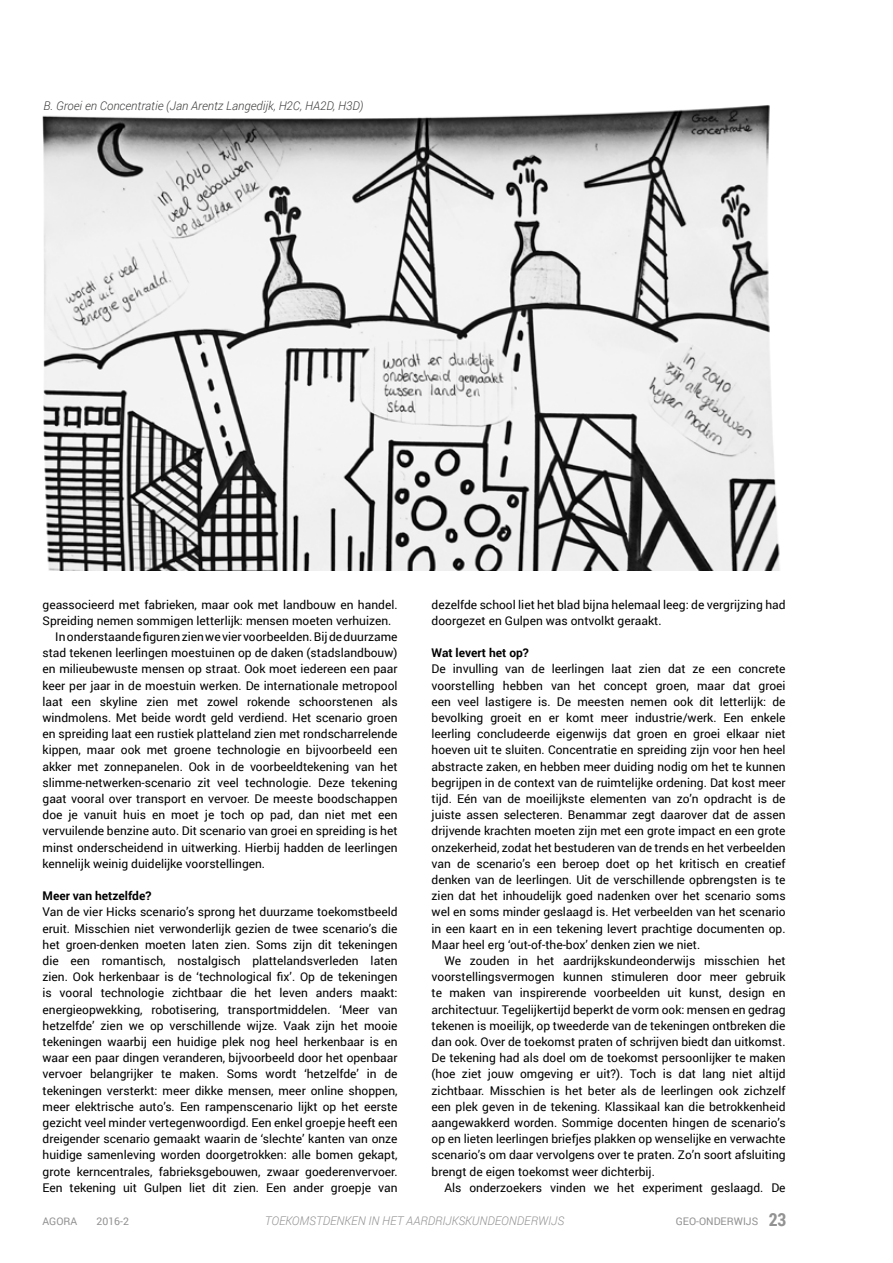
<style>
.page{position:relative;width:893px;height:1263px;background:#fff}
.page>*{position:absolute;margin:0;border:0;box-sizing:border-box;transform-origin:0 0}
.t1{font:12px/16.2px "Roboto";color:#000;text-align:justify}
.t2{font:italic 300 12px "Roboto";color:#3c3c3b}
.t3{font:italic 300 12px "Roboto";color:#929292}
.t4{font:700 12px "Roboto";color:#000}
.t5{font:10.5px "Roboto";color:#929292}
.s1{font-family:"Roboto Condensed";font-weight:700;font-size:18px}
</style>
<div class="page">
<img style="left:43px;top:105px;width:737px;height:466px">
<p class="t2" style="left:44px;top:98px;width:321px">B. Groei en Concentratie (Jan Arentz Langedijk, H2C, HA2D, H3D)</p>
<p class="t1" style="left:43px;top:596px;width:357px">geassocieerd met fabrieken, maar ook met landbouw en handel.</p>
<p class="t1" style="left:43px;top:612px;width:350px">Spreiding nemen sommigen letterlijk: mensen moeten verhuizen.</p>
<p class="t1" style="left:55px;top:628px;width:344px">In onderstaande figuren zien we vier voorbeelden. Bij de duurzame</p>
<p class="t1" style="left:43px;top:644px;width:357px">stad tekenen leerlingen moestuinen op de daken (stadslandbouw)</p>
<p class="t1" style="left:43px;top:660px;width:357px">en milieubewuste mensen op straat. Ook moet iedereen een paar</p>
<p class="t1" style="left:43px;top:677px;width:357px">keer per jaar in de moestuin werken. De internationale metropool</p>
<p class="t1" style="left:43px;top:693px;width:357px">laat een skyline zien met zowel rokende schoorstenen als</p>
<p class="t1" style="left:43px;top:709px;width:357px">windmolens. Met beide wordt geld verdiend. Het scenario groen</p>
<p class="t1" style="left:43px;top:725px;width:357px">en spreiding laat een rustiek platteland zien met rondscharrelende</p>
<p class="t1" style="left:43px;top:741px;width:357px">kippen, maar ook met groene technologie en bijvoorbeeld een</p>
<p class="t1" style="left:43px;top:758px;width:357px">akker met zonnepanelen. Ook in de voorbeeldtekening van het</p>
<p class="t1" style="left:43px;top:774px;width:357px">slimme-netwerken-scenario zit veel technologie. Deze tekening</p>
<p class="t1" style="left:43px;top:790px;width:357px">gaat vooral over transport en vervoer. De meeste boodschappen</p>
<p class="t1" style="left:43px;top:806px;width:357px">doe je vanuit huis en moet je toch op pad, dan niet met een</p>
<p class="t1" style="left:43px;top:822px;width:357px">vervuilende benzine auto. Dit scenario van groei en spreiding is het</p>
<p class="t1" style="left:43px;top:839px;width:357px">minst onderscheidend in uitwerking. Hierbij hadden de leerlingen</p>
<p class="t1" style="left:43px;top:855px;width:224px">kennelijk weinig duidelijke voorstellingen.</p>
<p class="t4" style="left:43px;top:887px;width:110px">Meer van hetzelfde?</p>
<p class="t1" style="left:43px;top:903px;width:357px">Van de vier Hicks scenario’s sprong het duurzame toekomstbeeld eruit. Misschien niet verwonderlijk gezien de twee scenario’s die het groen-denken moeten laten zien. Soms zijn dit tekeningen die een romantisch, nostalgisch plattelandsverleden laten zien. Ook herkenbaar is de ‘technological fix’. Op de tekeningen is vooral technologie zichtbaar die het leven anders maakt: energieopwekking, robotisering, transportmiddelen. ‘Meer van hetzelfde’ zien we op verschillende wijze. Vaak zijn het mooie tekeningen waarbij een huidige plek nog heel herkenbaar is en waar een paar dingen veranderen, bijvoorbeeld door het openbaar vervoer belangrijker te maken. Soms wordt ‘hetzelfde’ in de tekeningen versterkt: meer dikke mensen, meer online shoppen, meer elektrische auto’s. Een rampenscenario lijkt op het eerste gezicht veel minder vertegenwoordigd. Een enkel groepje heeft een dreigender scenario gemaakt waarin de ‘slechte’ kanten van onze huidige samenleving worden doorgetrokken: alle bomen gekapt, grote kerncentrales, fabrieksgebouwen, zwaar goederenvervoer.<br>Een tekening uit Gulpen liet dit zien. Een ander groepje van</p>
<p class="t1" style="left:432px;top:596px;width:355px">dezelfde school liet het blad bijna helemaal leeg: de vergrijzing had doorgezet en Gulpen was ontvolkt geraakt.</p>
<p class="t4" style="left:432px;top:644px;width:99px">Wat levert het op?</p>
<p class="t1" style="left:432px;top:660px;width:356px">De invulling van de leerlingen laat zien dat ze een concrete voorstelling hebben van het concept groen, maar dat groei een veel lastigere is. De meesten nemen ook dit letterlijk: de bevolking groeit en er komt meer industrie/werk. Een enkele leerling concludeerde eigenwijs dat groen en groei elkaar niet hoeven uit te sluiten. Concentratie en spreiding zijn voor hen heel abstracte zaken, en hebben meer duiding nodig om het te kunnen begrijpen in de context van de ruimtelijke ordening. Dat kost meer tijd. Eén van de moeilijkste elementen van zo’n opdracht is de juiste assen selecteren. Benammar zegt daarover dat de assen drijvende krachten moeten zijn met een grote impact en een grote onzekerheid, zodat het bestuderen van de trends en het verbeelden van de scenario’s een beroep doet op het kritisch en creatief denken van de leerlingen. Uit de verschillende opbrengsten is te zien dat het inhoudelijk goed nadenken over het scenario soms wel en soms minder geslaagd is. Het verbeelden van het scenario in een kaart en in een tekening levert prachtige documenten op.<br>Maar heel erg ‘out-of-the-box’ denken zien we niet.</p>
<p class="t1" style="left:432px;top:952px;width:356px;text-indent:13px">We zouden in het aardrijkskundeonderwijs misschien het voorstellingsvermogen kunnen stimuleren door meer gebruik te maken van inspirerende voorbeelden uit kunst, design en architectuur. Tegelijkertijd beperkt de vorm ook: mensen en gedrag tekenen is moeilijk, op tweederde van de tekeningen ontbreken die dan ook. Over de toekomst praten of schrijven biedt dan uitkomst.<br>De tekening had als doel om de toekomst persoonlijker te maken (hoe ziet jouw omgeving er uit?). Toch is dat lang niet altijd zichtbaar. Misschien is het beter als de leerlingen ook zichzelf een plek geven in de tekening. Klassikaal kan die betrokkenheid aangewakkerd worden. Sommige docenten hingen de scenario’s op en lieten leerlingen briefjes plakken op wenselijke en verwachte scenario’s om daar vervolgens over te praten. Zo’n soort afsluiting brengt de eigen toekomst weer dichterbij.</p>
<p class="t1" style="left:444px;top:1179px;width:343px">Als onderzoekers vinden we het experiment geslaagd. De</p>
<p class="t5" style="left:43px;top:1214px;width:36px">AGORA</p>
<p class="t5" style="left:97px;top:1214px;width:34px">2016-2</p>
<p class="t3" style="left:265px;top:1212px;width:301px">TOEKOMSTDENKEN IN HET AARDRIJKSKUNDEONDERWIJS</p>
<p class="t5" style="left:676px;top:1214px;width:112px">GEO-ONDERWIJS <span class="s1">23</span></p>
</div>
